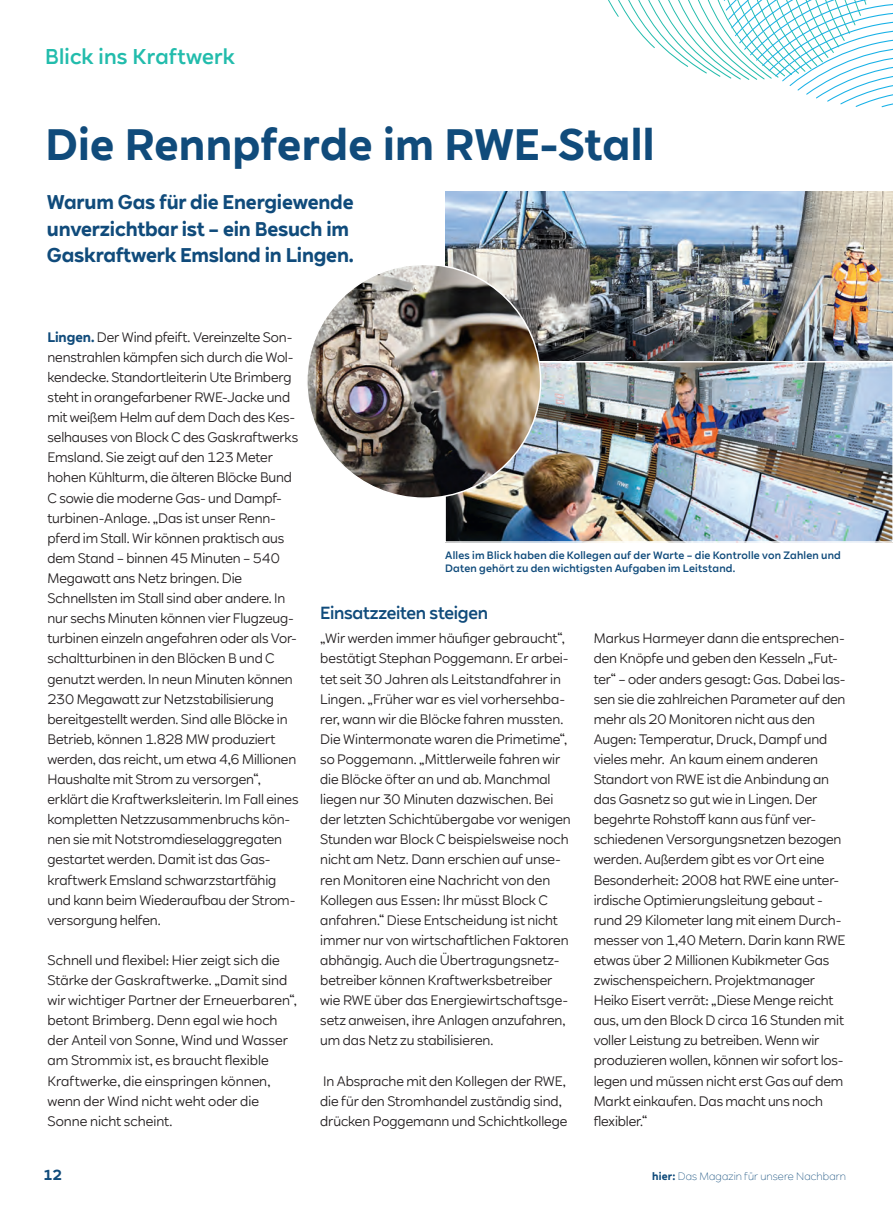
<style>
.page{position:relative;width:893px;height:1212px;background:#fff}
.page>*{position:absolute;margin:0;border:0;box-sizing:border-box;transform-origin:0 0}
.t1{font:700 43.2px "RWE Sans";letter-spacing:.005em;color:#104b7b}
.t2{font:500 21px "RWE Sans";letter-spacing:.005em;color:#22bcac}
.t3{font:700 19.5px/26.2px "RWE Sans";letter-spacing:-.01em;color:#104b7b}
.t4{font:500 17.25px "RWE Sans";letter-spacing:-.015em;color:#104b7b}
.t5{font:700 14.25px "RWE Sans";color:#104b7b}
.t6{font:13.5px/20.1px "RWE Sans";letter-spacing:-.01em;color:#231f20}
.t7{font:500 10.5px/12.6px "RWE Sans";letter-spacing:.02em;color:#104b7b}
.t8{font:300 10.5px "RWE Sans";letter-spacing:.01em;color:#104b7b}
.s1{font-weight:700;color:#104b7b}
.s2{font-weight:700}
</style>
<div class="page">
<svg style="left:608px;top:0;width:285px;height:107px"></svg>
<img style="left:445px;top:191px;width:448px;height:170px">
<img style="left:447px;top:364px;width:443px;height:176px">
<div style="left:444px;top:361px;width:449px;height:182px;border:2px solid #fff"></div>
<img style="left:307px;top:264px;width:234px;height:234px;border-radius:117px">
<h2 class="t2" style="left:45px;top:43px;width:191px">Blick ins Kraftwerk</h2>
<h1 class="t1" style="left:45px;top:118px;width:611px">Die Rennpferde im RWE-Stall</h1>
<h3 class="t3" style="left:47px;top:190px;width:308px">Warum Gas für die Energiewende unverzichtbar ist – ein Besuch im<br>Gaskraftwerk Emsland in Lingen.</h3>
<p class="t6" style="left:48px;top:327px;width:252px"><span class="s1">Lingen.</span> Der Wind pfeift. Vereinzelte Son&shy;nenstrahlen kämpfen sich durch die Wol&shy;kendecke. Standortleiterin Ute Brimberg steht in orangefarbener RWE-Jacke und mit weißem Helm auf dem Dach des Kes&shy;selhauses von Block C des Gaskraftwerks Emsland. Sie zeigt auf den 123 Meter hohen Kühlturm, die älteren Blöcke Bund C sowie die moderne Gas- und Dampf&shy;turbinen-Anlage. „Das ist unser Renn&shy;pferd im Stall. Wir können praktisch aus dem Stand – binnen 45 Minuten – 540<br>Megawatt ans Netz bringen. Die Schnellsten im Stall sind aber andere. In nur sechs Minuten können vier Flugzeug&shy;turbinen einzeln angefahren oder als Vor&shy;schaltturbinen in den Blöcken B und C genutzt werden. In neun Minuten können 230 Megawatt zur Netzstabilisierung bereitgestellt werden. Sind alle Blöcke in Betrieb, können 1.828 MW produziert werden, das reicht, um etwa 4,6 Millionen Haushalte mit Strom zu versorgen“, erklärt die Kraftwerksleiterin. Im Fall eines kompletten Netzzusammenbruchs kön&shy;nen sie mit Notstromdieselaggregaten gestartet werden. Damit ist das Gas&shy;kraftwerk Emsland schwarzstartfähig und kann beim Wiederaufbau der Strom&shy;versorgung helfen.</p>
<p class="t6" style="left:48px;top:950px;width:251px">Schnell und flexibel: Hier zeigt sich die Stärke der Gaskraftwerke. „Damit sind wir wichtiger Partner der Erneuerbaren“, betont Brimberg. Denn egal wie hoch der Anteil von Sonne, Wind und Wasser am Strommix ist, es braucht flexible Kraftwerke, die einspringen können, wenn der Wind nicht weht oder die Sonne nicht scheint.</p>
<p class="t7" style="left:445px;top:549px;width:397px">Alles im Blick haben die Kollegen auf der Warte – die Kontrolle von Zahlen und<br>Daten gehört zu den wichtigsten Aufgaben im Leitstand.</p>
<p class="t4" style="left:320px;top:602px;width:169px">Einsatzzeiten steigen</p>
<p class="t6" style="left:320px;top:629px;width:252px">„Wir werden immer häufiger gebraucht“, bestätigt Stephan Poggemann. Er arbei&shy;tet seit 30 Jahren als Leitstandfahrer in Lingen. „Früher war es viel vorhersehba&shy;rer, wann wir die Blöcke fahren mussten.<br>Die Wintermonate waren die Primetime“, so Poggemann. „Mittlerweile fahren wir die Blöcke öfter an und ab. Manchmal liegen nur 30 Minuten dazwischen. Bei der letzten Schichtübergabe vor wenigen Stunden war Block C beispielsweise noch nicht am Netz. Dann erschien auf unse&shy;ren Monitoren eine Nachricht von den Kollegen aus Essen: Ihr müsst Block C anfahren.“ Diese Entscheidung ist nicht immer nur von wirtschaftlichen Faktoren abhängig. Auch die Übertragungsnetz&shy;betreiber können Kraftwerksbetreiber wie RWE über das Energiewirtschaftsge&shy;setz anweisen, ihre Anlagen anzufahren, um das Netz zu stabilisieren.</p>
<p class="t6" style="left:320px;top:1071px;width:249px">In Absprache mit den Kollegen der RWE, die für den Stromhandel zuständig sind, drücken Poggemann und Schichtkollege</p>
<p class="t6" style="left:594px;top:629px;width:253px">Markus Harmeyer dann die entsprechen&shy;den Knöpfe und geben den Kesseln „Fut&shy;ter“ – oder anders gesagt: Gas. Dabei las&shy;sen sie die zahlreichen Parameter auf den mehr als 20 Monitoren nicht aus den Augen: Temperatur, Druck, Dampf und vieles mehr. An kaum einem anderen Standort von RWE ist die Anbindung an das Gasnetz so gut wie in Lingen. Der begehrte Rohstoff kann aus fünf ver&shy;schiedenen Versorgungsnetzen bezogen werden. Außerdem gibt es vor Ort eine Besonderheit: 2008 hat RWE eine unter&shy;irdische Optimierungsleitung gebaut - rund 29 Kilometer lang mit einem Durch&shy;messer von 1,40 Metern. Darin kann RWE etwas über 2 Millionen Kubikmeter Gas zwischenspeichern. Projektmanager Heiko Eisert verrät: „Diese Menge reicht aus, um den Block D circa 16 Stunden mit voller Leistung zu betreiben. Wenn wir produzieren wollen, können wir sofort los&shy;legen und müssen nicht erst Gas auf dem Markt einkaufen. Das macht uns noch flexibler.“</p>
<p class="t5" style="left:43px;top:1166px;width:21px">12</p>
<p class="t8" style="left:652px;top:1170px;width:195px"><span class="s2">hier:</span> Das Magazin für unsere Nachbarn</p>
</div>
